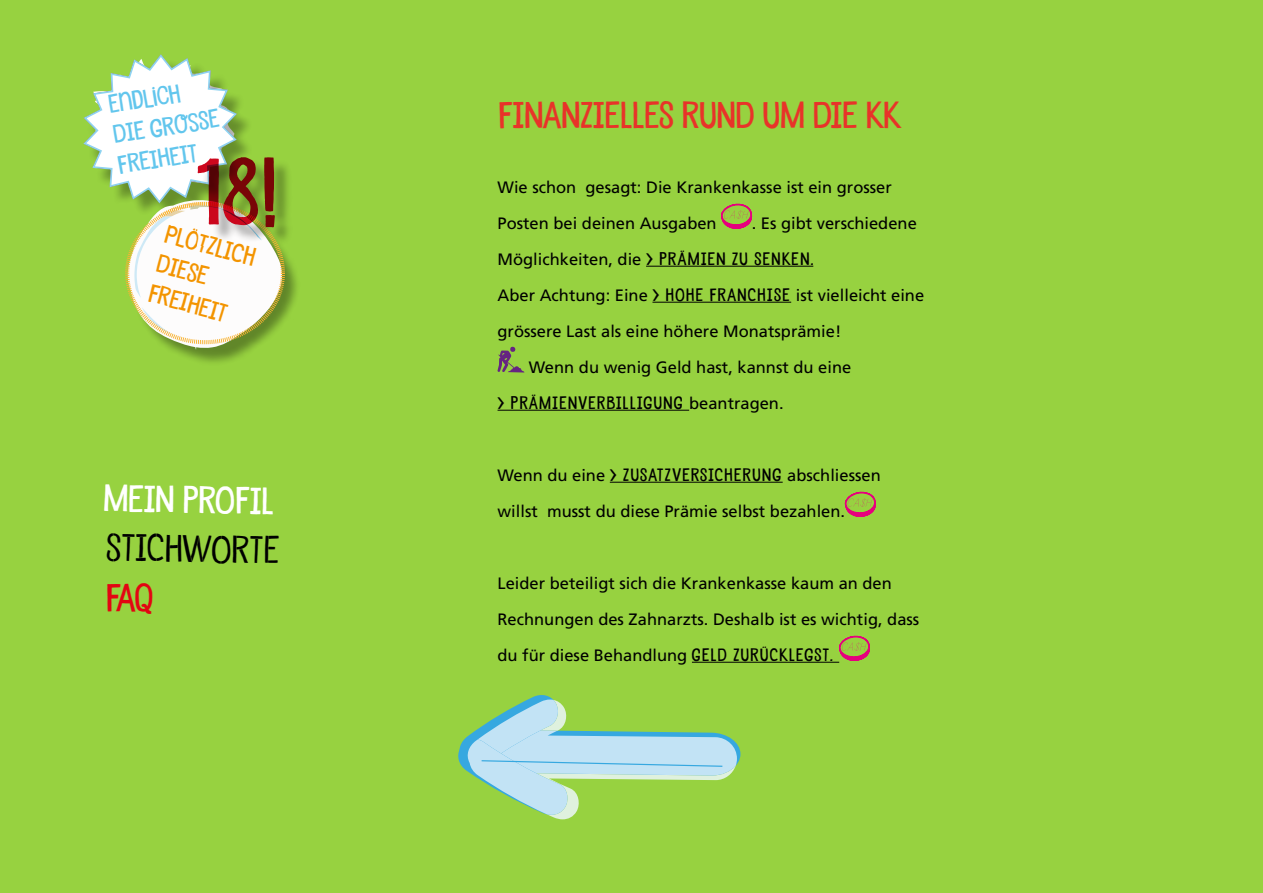
<style>
.page{position:relative;width:1263px;height:893px;background:#97d240}
.page>*{position:absolute;margin:0;border:0;box-sizing:border-box;transform-origin:0 0}
.t1{font:36px "Undersong Stencil";color:#000}
.t2{font:34.95px "Undersong Solid";color:#fff}
.t3{font:34.5px "Undersong Solid";color:#e83329}
.t4{font:23.7px/30.8px "Undersong Solid";color:#62c6ed}
.t5{font:23.7px/30.8px "Undersong Solid";color:#f39400}
.t6{font:16.5px/36px "Frutiger";color:#000}
.t7{font:16.5px "Undersong Solid";letter-spacing:.08em;color:#000}
.s1{font-family:"Undersong Solid"}
.s2{font-family:"Frutiger"}
</style>
<div class="page">
<div style="left:130px;top:203px;width:171px;height:164px;background:#000;opacity:.36"></div>
<div style="left:200px;top:160px;width:93px;height:85px;background:#000;opacity:.31"></div>
<svg style="left:83px;top:54px;width:202px;height:296px"></svg>
<hr style="left:646px;top:266px;width:167px;height:1px;background:#000">
<hr style="left:652px;top:302px;width:139px;height:1px;background:#000">
<hr style="left:497px;top:410px;width:192px;height:1px;background:#000">
<hr style="left:610px;top:482px;width:173px;height:1px;background:#000">
<hr style="left:692px;top:662px;width:147px;height:1px;background:#000">
<svg style="left:721px;top:204px;width:31px;height:25px"></svg>
<svg style="left:497px;top:347px;width:27px;height:26px"></svg>
<svg style="left:845px;top:492px;width:31px;height:25px"></svg>
<svg style="left:839px;top:636px;width:31px;height:27px"></svg>
<svg style="left:458px;top:695px;width:282px;height:121px"></svg>
<h3 class="t4" style="left:106px;top:89px;width:109px;rotate:-9deg">ENDLICH<br>DIE GROSSE<br>FREIHEIT</h3>
<h3 class="t5" style="left:169px;top:218px;width:95px;rotate:15deg">PLÖTZLICH<br>DIESE<br>FREIHEIT</h3>
<h2 class="t2" style="left:104px;top:476px;width:172px;rotate:1deg">MEIN PROFIL</h2>
<h1 class="t1" style="left:107px;top:525px;width:175px;rotate:1deg">stichworte</h1>
<h3 class="t3" style="left:498px;top:94px;width:404px">FINANZIELLES RUND UM DIE KK</h3>
<p class="t6" style="left:497px;top:169px;width:396px">Wie schon gesagt: Die Krankenkasse ist ein grosser<br>Posten bei deinen Ausgaben</p>
<p class="t6" style="left:752px;top:205px;width:167px">. Es gibt verschiedene</p>
<p class="t6" style="left:497px;top:241px;width:213px">Möglichkeiten, die <span class="s1">&gt; PRÄMIEN</span></p>
<p class="t7" style="left:732px;top:248px;width:83px">ZU SENKEN.</p>
<p class="t6" style="left:497px;top:277px;width:179px">Aber Achtung: Eine <span class="s1">&gt; HOHE</span></p>
<p class="t7" style="left:710px;top:284px;width:38px">FRANCHISE</p>
<p class="t6" style="left:796px;top:277px;width:130px">ist vielleicht eine</p>
<p class="t6" style="left:497px;top:313px;width:345px">grössere Last als eine höhere Monatsprämie!</p>
<p class="t6" style="left:529px;top:349px;width:324px">Wenn du wenig Geld hast, kannst du eine</p>
<p class="t7" style="left:497px;top:392px;width:288px">&gt; PRÄMIENVERBILLIGUNG <span class="s2">beantragen.</span></p>
<p class="t6" style="left:497px;top:457px;width:385px">Wenn du eine <span class="s1">&gt; ZUSATZVERSICHERUNG</span> abschliessen willst musst du diese Prämie selbst bezahlen.</p>
<p class="t6" style="left:497px;top:565px;width:423px">Leider beteiligt sich die Krankenkasse kaum an den<br>Rechnungen des Zahnarzts. Deshalb ist es wichtig, dass du für diese Behandlung <span class="s1">GELD ZURÜCKLEGST.</span></p>
</div>
